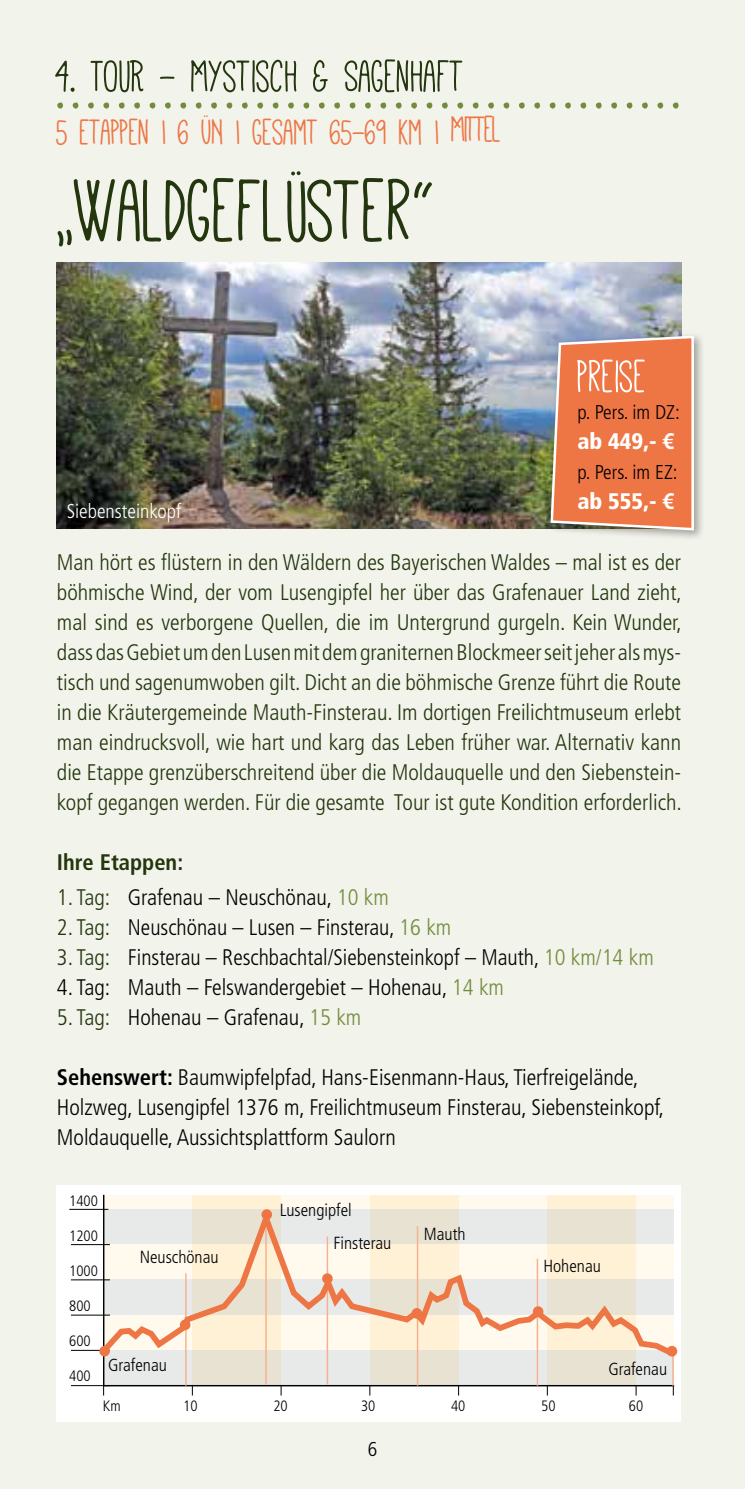
<style>
.page{position:relative;width:745px;height:1489px;background:#fff}
.page>*{position:absolute;margin:0;border:0;box-sizing:border-box;transform-origin:0 0}
.t1{font:97px "Mathlete Bulky";color:#23360d}
.t2{font:72.5px "Mathlete Bulky";color:#728c3b}
.t3{font:50px "Mathlete Bulky";color:#23360d}
.t4{font:50px "Mathlete Bulky";color:#fff}
.t5{font:40px "Mathlete Bulky";color:#ee7544}
.t6{font:300 condensed 22.5px/30px "Frutiger";color:#23360d;text-align:justify}
.t7{font:300 condensed 22.5px/30px "Frutiger";color:#000}
.t8{font:900 condensed 22.5px "Frutiger";color:#fff}
.t9{font:700 condensed 22.5px "Frutiger";color:#23360d}
.t10{font:300 condensed 20px "Frutiger";color:#000}
.t11{font:300 condensed 20px "Frutiger";color:#fff}
.t12{font:300 condensed 17.5px/32.8px "Frutiger";color:#000}
.t13{font:300 condensed 15px "Frutiger";color:#000}
.s1{font-family:"Frutiger LT Std";font-weight:700}
.s2{color:#23360d}
.s3{color:#728c3b}
.s4{font-weight:700}
</style>
<div class="page">
<div style="left:0;top:0;width:744px;height:1488px;background:#f2f3eb"></div>
<img style="left:57px;top:262px;width:623px;height:267px">
<div style="left:546px;top:332px;width:158px;height:209px;background:#000;opacity:.33"></div>
<svg style="left:548px;top:334px;width:146px;height:198px;background:#e57f56"></svg>
<div style="left:57px;top:1185px;width:623px;height:236px;background:#fff"></div>
<hr style="left:71px;top:1384px;width:39px;height:1px;background:#000">
<hr style="left:71px;top:1349px;width:39px;height:1px;background:#000">
<hr style="left:71px;top:1314px;width:39px;height:1px;background:#000">
<hr style="left:71px;top:1279px;width:39px;height:1px;background:#000">
<hr style="left:71px;top:1244px;width:39px;height:1px;background:#000">
<hr style="left:69px;top:1208px;width:39px;height:1px;background:#000">
<svg style="left:102px;top:1194px;width:573px;height:192px;background:#e4e1d8"></svg>
<hr style="left:185px;top:1273px;width:1px;height:112px;background:#f7b08d">
<hr style="left:265px;top:1216px;width:1px;height:168px;background:#f7b08d">
<hr style="left:326px;top:1236px;width:2px;height:148px;background:#f7b08d">
<hr style="left:416px;top:1225px;width:2px;height:160px;background:#f7b08d">
<hr style="left:536px;top:1258px;width:1px;height:127px;background:#f7b08d">
<hr style="left:671px;top:1348px;width:2px;height:37px;background:#f7b08d">
<svg style="left:96px;top:1201px;width:582px;height:160px;background:#f2e6d7"></svg>
<div style="left:180px;top:1319px;width:10px;height:10px;background:#ee7544;border-radius:50%"></div>
<div style="left:532px;top:1306px;width:11px;height:10px;background:#ee7544;border-radius:50%"></div>
<div style="left:666px;top:1345px;width:10px;height:11px;background:#ee7544;border-radius:50%"></div>
<div style="left:322px;top:1273px;width:10px;height:10px;background:#ee7544;border-radius:50%"></div>
<div style="left:411px;top:1307px;width:11px;height:11px;background:#ee7544;border-radius:50%"></div>
<h3 class="t3" style="left:57px;top:52px;width:408px">4. TOUR - MYSTISCH &amp; SAGENHAFT</h3>
<h3 class="t5" style="left:57px;top:112px;width:445px">5 ETAPPEN | 6 ÜN | GESAMT 65-69 KM | MITTEL</h3>
<h1 class="t1" style="left:57px;top:163px;width:380px">„WALDGEFLÜSTER“</h1>
<h2 class="t2" style="left:57px;top:51px;width:625px">.........................................</h2>
<h3 class="t4" style="left:577px;top:352px;width:70px">PREISE</h3>
<p class="t10" style="left:577px;top:401px;width:104px">p. Pers. im DZ:</p>
<p class="t8" style="left:577px;top:428px;width:98px">ab 449,- <span class="s1">€</span></p>
<p class="t10" style="left:577px;top:461px;width:102px">p. Pers. im EZ:</p>
<p class="t8" style="left:577px;top:488px;width:98px">ab 555,- <span class="s1">€</span></p>
<p class="t11" style="left:67px;top:500px;width:116px">Siebensteinkopf</p>
<p class="t6" style="left:57px;top:547px;width:626px">Man hört es flüstern in den Wäldern des Bayerischen Waldes – mal ist es der böhmische Wind, der vom Lusengipfel her über das Grafenauer Land zieht, mal sind es verborgene Quellen, die im Untergrund gurgeln. Kein Wunder, dass das Gebiet um den Lusen mit dem graniternen Blockmeer seit jeher als mys&shy;tisch und sagenumwoben gilt. Dicht an die böhmische Grenze führt die Route in die Kräutergemeinde Mauth-Finsterau. Im dortigen Freilichtmuseum erlebt man eindrucksvoll, wie hart und karg das Leben früher war. Alternativ kann die Etappe grenzüberschreitend über die Moldauquelle und den Siebenstein&shy;kopf gegangen werden. Für die gesamte Tour ist gute Kondition erforderlich.</p>
<p class="t9" style="left:57px;top:849px;width:128px">Ihre Etappen:</p>
<p class="t7" style="left:57px;top:882px;width:333px"><span class="s2">1. Tag:</span> Grafenau – Neuschönau, <span class="s3">10 km</span></p>
<p class="t7" style="left:57px;top:912px;width:395px"><span class="s2">2. Tag:</span> Neuschönau – Lusen – Finsterau, <span class="s3">16 km</span></p>
<p class="t7" style="left:57px;top:942px;width:598px"><span class="s2">3. Tag:</span> Finsterau – Reschbachtal/Siebensteinkopf – Mauth, <span class="s3">10 km/14 km</span></p>
<p class="t7" style="left:57px;top:972px;width:448px">4. Tag: Mauth – Felswandergebiet – Hohenau, <span class="s3">14 km</span></p>
<p class="t7" style="left:57px;top:1002px;width:306px"><span class="s2">5. Tag:</span> Hohenau – Grafenau, <span class="s3">15 km</span></p>
<p class="t7" style="left:57px;top:1062px;width:608px"><span class="s4">Sehenswert:</span> Baumwipfelpfad, Hans-Eisenmann-Haus, Tierfreigelände,<br>Holzweg, Lusengipfel 1376 m, Freilichtmuseum Finsterau, Siebensteinkopf,<br>Moldauquelle, Aussichtsplattform Saulorn</p>
<p class="t13" style="left:69px;top:1192px;width:30px">1400</p>
<p class="t13" style="left:69px;top:1227px;width:30px">1200</p>
<p class="t13" style="left:69px;top:1262px;width:30px">1000</p>
<p class="t13" style="left:69px;top:1297px;width:23px">800</p>
<p class="t13" style="left:69px;top:1332px;width:23px">600</p>
<p class="t13" style="left:69px;top:1367px;width:23px">400</p>
<p class="t12" style="left:140px;top:1240px;width:80px">Neuschönau</p>
<p class="t12" style="left:108px;top:1348px;width:60px">Grafenau</p>
<p class="t12" style="left:333px;top:1193px;width:59px;text-indent:-54px">Lusengipfel<br>Finsterau</p>
<p class="t12" style="left:423px;top:1217px;width:43px">Mauth</p>
<p class="t12" style="left:543px;top:1249px;width:59px">Hohenau</p>
<p class="t12" style="left:608px;top:1352px;width:60px">Grafenau</p>
<p class="t13" style="left:103px;top:1397px;width:19px">Km</p>
<p class="t13" style="left:183px;top:1397px;width:16px">10</p>
<p class="t13" style="left:273px;top:1397px;width:16px">20</p>
<p class="t13" style="left:361px;top:1397px;width:16px">30</p>
<p class="t13" style="left:451px;top:1397px;width:16px">40</p>
<p class="t13" style="left:541px;top:1397px;width:16px">50</p>
<p class="t13" style="left:628px;top:1397px;width:16px">60</p>
<p class="t10" style="left:367px;top:1437px;width:11px">6</p>
</div>
